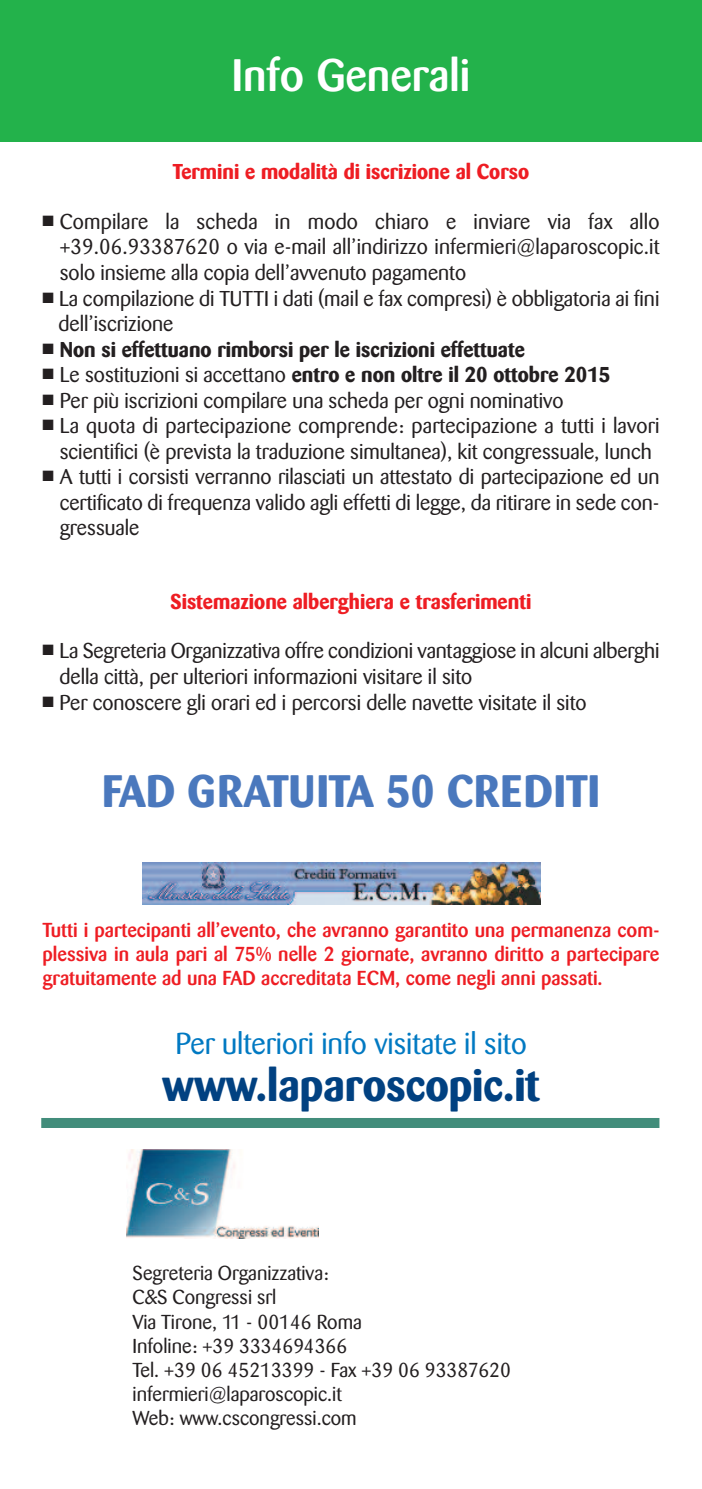
<style>
.page{position:relative;width:702px;height:1489px;background:#fff}
.page>*{position:absolute;margin:0;border:0;box-sizing:border-box;transform-origin:0 0}
.t1{font:700 45px "Barmeno";color:#4a78bd}
.t2{font:700 45px "Barmeno";color:#014181}
.t3{font:500 45px "Barmeno";color:#fff}
.t4{font:30px "Barmeno";color:#0079c2}
.t5{font:21.25px/25.5px "Barmeno";color:#231f20;text-align:justify}
.t6{font:700 21.25px "Barmeno";color:#231f20}
.t7{font:700 21.25px "Barmeno";color:#ee1d23}
.t8{font:500 20px/24px "Barmeno";color:#ee1d23;text-align:justify}
.t9{font:20px/24px "Barmeno";color:#231f20}
.s1{font-weight:400}
</style>
<div class="page">
<div style="left:0;top:0;width:702px;height:142px;background:#23b24b"></div>
<img style="left:126px;top:1149px;width:192px;height:89px">
<img style="left:142px;top:862px;width:399px;height:42px">
<div style="left:41px;top:1117px;width:618px;height:10px;background:#428d7b"></div>
<h1 class="t3" style="left:232px;top:57px;width:239px">Info Generali</h1>
<p class="t7" style="left:173px;top:161px;width:357px">Termini e modalità di iscrizione al Corso</p>
<p class="t5" style="left:60px;top:210px;width:601px;text-indent:-17px">■ Compilare la scheda in modo chiaro e inviare via fax allo +39.06.93387620 o via e-mail all’indirizzo infermieri@laparoscopic.it solo insieme alla copia dell’avvenuto pagamento</p>
<p class="t5" style="left:58px;top:287px;width:602px;text-indent:-16px">■ La compilazione di TUTTI i dati (mail e fax compresi) è obbligatoria ai fini dell’iscrizione</p>
<p class="t6" style="left:43px;top:338px;width:484px">■ Non si effettuano rimborsi per le iscrizioni effettuate</p>
<p class="t6" style="left:43px;top:364px;width:569px">■ <span class="s1">Le sostituzioni si accettano</span> entro e non oltre il 20 ottobre 2015</p>
<p class="t5" style="left:43px;top:389px;width:522px">■ Per più iscrizioni compilare una scheda per ogni nominativo</p>
<p class="t5" style="left:43px;top:415px;width:618px;text-align:center">■ La quota di partecipazione comprende: partecipazione a tutti i lavori scientifici (è prevista la traduzione simultanea), kit congressuale, lunch</p>
<p class="t5" style="left:60px;top:466px;width:601px;text-indent:-17px">■ A tutti i corsisti verranno rilasciati un attestato di partecipazione ed un certificato di frequenza valido agli effetti di legge, da ritirare in sede con&shy;gressuale</p>
<p class="t7" style="left:171px;top:590px;width:362px">Sistemazione alberghiera e trasferimenti</p>
<p class="t5" style="left:59px;top:640px;width:601px;text-indent:-17px">■ La Segreteria Organizzativa offre condizioni vantaggiose in alcuni alberghi della città, per ulteriori informazioni visitare il sito</p>
<p class="t5" style="left:43px;top:691px;width:545px">■ Per conoscere gli orari ed i percorsi delle navette visitate il sito</p>
<h1 class="t1" style="left:102px;top:768px;width:499px">FAD GRATUITA 50 CREDITI</h1>
<p class="t8" style="left:43px;top:919px;width:618px">Tutti i partecipanti all’evento, che avranno garantito una permanenza com&shy;plessiva in aula pari al 75% nelle 2 giornate, avranno diritto a partecipare gratuitamente ad una FAD accreditata ECM, come negli anni passati.</p>
<h2 class="t4" style="left:175px;top:1030px;width:353px">Per ulteriori info visitate il sito</h2>
<h1 class="t2" style="left:162px;top:1062px;width:379px">www.laparoscopic.it</h1>
<p class="t9" style="left:133px;top:1262px;width:380px">Segreteria Organizzativa:<br>C&amp;S Congressi srl<br>Via Tirone, 11 - 00146 Roma<br>Infoline: +39 3334694366<br>Tel. +39 06 45213399 - Fax +39 06 93387620 infermieri@laparoscopic.it<br>Web: www.cscongressi.com</p>
</div>
